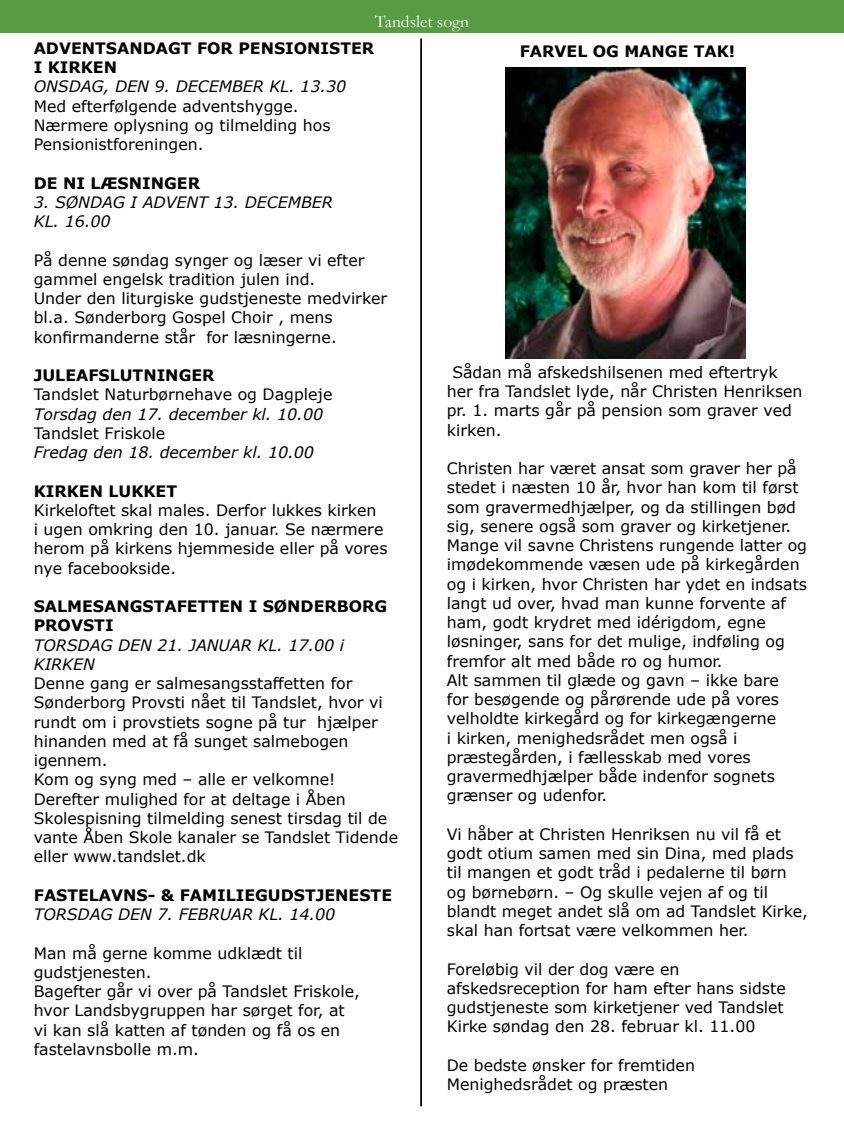
<style>
.page{position:relative;width:844px;height:1141px;background:#fff}
.page>*{position:absolute;margin:0;border:0;box-sizing:border-box;transform-origin:0 0}
.t1{font:17.5px "Garamond";color:#fff}
.t2{font:15.75px/19.2px "Verdana";color:#000}
.t3{font:italic 15.75px/19.2px "Verdana";color:#000}
.t4{font:700 15.75px/19.2px "Verdana";color:#000}
</style>
<div class="page">
<div style="left:0;top:0;width:843px;height:33px;background:#579c42"></div>
<hr style="left:420px;top:38px;width:2px;height:1068px;background:#000">
<img style="left:505px;top:67px;width:240px;height:292px">
<p class="t1" style="left:375px;top:10px;width:96px">Tandslet sogn</p>
<p class="t4" style="left:34px;top:38px;width:342px">ADVENTSANDAGT FOR PENSIONISTER<br>I KIRKEN</p>
<p class="t3" style="left:34px;top:77px;width:314px">ONSDAG, DEN 9. DECEMBER KL. 13.30</p>
<p class="t2" style="left:34px;top:96px;width:298px">Med efterfølgende adventshygge.<br>Nærmere oplysning og tilmelding hos<br>Pensionistforeningen.</p>
<p class="t4" style="left:34px;top:173px;width:168px">DE NI LÆSNINGER</p>
<p class="t3" style="left:34px;top:192px;width:300px">3. SØNDAG I ADVENT 13. DECEMBER<br>KL. 16.00</p>
<p class="t2" style="left:34px;top:250px;width:355px">På denne søndag synger og læser vi efter gammel engelsk tradition julen ind.<br>Under den liturgiske gudstjeneste medvirker bl.a. Sønderborg Gospel Choir , mens konfirmanderne står for læsningerne.</p>
<p class="t4" style="left:34px;top:365px;width:182px">JULEAFSLUTNINGER</p>
<p class="t2" style="left:34px;top:385px;width:300px">Tandslet Naturbørnehave og Dagpleje</p>
<p class="t3" style="left:34px;top:404px;width:291px">Torsdag den 17. december kl. 10.00</p>
<p class="t2" style="left:34px;top:423px;width:133px">Tandslet Friskole</p>
<p class="t3" style="left:34px;top:443px;width:282px">Fredag den 18. december kl. 10.00</p>
<p class="t4" style="left:34px;top:481px;width:145px">KIRKEN LUKKET</p>
<p class="t2" style="left:34px;top:500px;width:355px">Kirkeloftet skal males. Derfor lukkes kirken<br>i ugen omkring den 10. januar. Se nærmere herom på kirkens hjemmeside eller på vores nye facebookside.</p>
<p class="t4" style="left:34px;top:596px;width:355px">SALMESANGSTAFETTEN I SØNDERBORG<br>PROVSTI</p>
<p class="t3" style="left:34px;top:635px;width:312px">TORSDAG DEN 21. JANUAR KL. 17.00 i<br>KIRKEN</p>
<p class="t2" style="left:34px;top:674px;width:366px">Denne gang er salmesangsstaffetten for Sønderborg Provsti nået til Tandslet, hvor vi rundt om i provstiets sogne på tur hjælper hinanden med at få sunget salmebogen igennem.<br>Kom og syng med – alle er velkomne!<br>Derefter mulighed for at deltage i Åben Skolespisning tilmelding senest tirsdag til de vante Åben Skole kanaler se Tandslet Tidende eller www.tandslet.dk</p>
<p class="t4" style="left:34px;top:885px;width:360px">FASTELAVNS- &amp; FAMILIEGUDSTJENESTE</p>
<p class="t3" style="left:34px;top:905px;width:303px">TORSDAG DEN 7. FEBRUAR KL. 14.00</p>
<p class="t2" style="left:34px;top:943px;width:327px">Man må gerne komme udklædt til gudstjenesten.<br>Bagefter går vi over på Tandslet Friskole, hvor Landsbygruppen har sørget for, at vi kan slå katten af tønden og få os en fastelavnsbolle m.m.</p>
<p class="t4" style="left:519px;top:41px;width:217px">FARVEL OG MANGE TAK!</p>
<p class="t2" style="left:446px;top:362px;width:357px;text-indent:6px">Sådan må afskedshilsenen med eftertryk her fra Tandslet lyde, når Christen Henriksen pr. 1. marts går på pension som graver ved kirken.</p>
<p class="t2" style="left:446px;top:459px;width:362px">Christen har været ansat som graver her på stedet i næsten 10 år, hvor han kom til først som gravermedhjælper, og da stillingen bød sig, senere også som graver og kirketjener.<br>Mange vil savne Christens rungende latter og imødekommende væsen ude på kirkegården og i kirken, hvor Christen har ydet en indsats langt ud over, hvad man kunne forvente af ham, godt krydret med idérigdom, egne løsninger, sans for det mulige, indføling og fremfor alt med både ro og humor.<br>Alt sammen til glæde og gavn – ikke bare<br>for besøgende og pårørende ude på vores velholdte kirkegård og for kirkegængerne<br>i kirken, menighedsrådet men også i præstegården, i fællesskab med vores gravermedhjælper både indenfor sognets grænser og udenfor.</p>
<p class="t2" style="left:446px;top:824px;width:362px">Vi håber at Christen Henriksen nu vil få et godt otium samen med sin Dina, med plads til mangen et godt tråd i pedalerne til børn og børnebørn. – Og skulle vejen af og til blandt meget andet slå om ad Tandslet Kirke, skal han fortsat være velkommen her.</p>
<p class="t2" style="left:446px;top:959px;width:340px">Foreløbig vil der dog være en afskedsreception for ham efter hans sidste gudstjeneste som kirketjener ved Tandslet Kirke søndag den 28. februar kl. 11.00</p>
<p class="t2" style="left:446px;top:1055px;width:249px">De bedste ønsker for fremtiden<br>Menighedsrådet og præsten</p>
</div>
